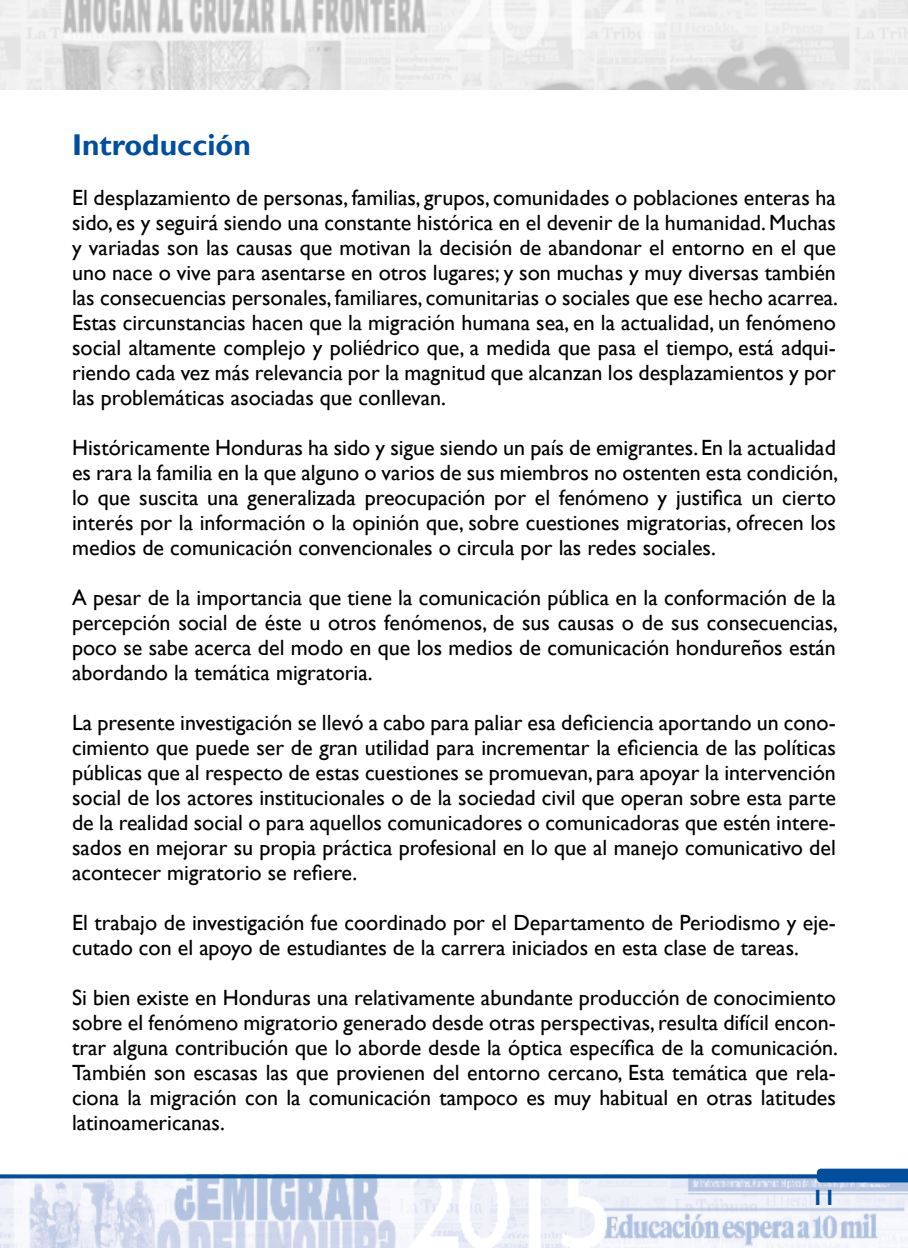
<style>
.page{position:relative;width:908px;height:1248px;background:#fff}
.page>*{position:absolute;margin:0;border:0;box-sizing:border-box;transform-origin:0 0}
.t1{font:700 30px "Gill Sans";color:#004f9f}
.t2{font:22px/25px "Gill Sans";color:#000;text-align:justify}
.t3{font:700 22px "Gill Sans";color:#004f9f}
</style>
<div class="page">
<img style="left:0;top:1178px;width:907px;height:69px">
<svg style="left:0;top:1174px;width:816px;height:4px;background:#165ea7"></svg>
<svg style="left:816px;top:1168px;width:91px;height:14px"></svg>
<img style="left:0;top:0;width:907px;height:89px">
<h1 class="t1" style="left:72px;top:126px;width:180px">Introducción</h1>
<p class="t2" style="left:72px;top:185px;width:767px">El desplazamiento de personas, familias, grupos, comunidades o poblaciones enteras ha sido, es y seguirá siendo una constante histórica en el devenir de la humanidad. Muchas y variadas son las causas que motivan la decisión de abandonar el entorno en el que uno nace o vive para asentarse en otros lugares; y son muchas y muy diversas también las consecuencias personales, familiares, comunitarias o sociales que ese hecho acarrea.<br>Estas circunstancias hacen que la migración humana sea, en la actualidad, un fenómeno social altamente complejo y poliédrico que, a medida que pasa el tiempo, está adqui&shy;riendo cada vez más relevancia por la magnitud que alcanzan los desplazamientos y por las problemáticas asociadas que conllevan.</p>
<p class="t2" style="left:72px;top:435px;width:767px">Históricamente Honduras ha sido y sigue siendo un país de emigrantes. En la actualidad es rara la familia en la que alguno o varios de sus miembros no ostenten esta condición, lo que suscita una generalizada preocupación por el fenómeno y justifica un cierto interés por la información o la opinión que, sobre cuestiones migratorias, ofrecen los medios de comunicación convencionales o circula por las redes sociales.</p>
<p class="t2" style="left:72px;top:585px;width:767px">A pesar de la importancia que tiene la comunicación pública en la conformación de la percepción social de éste u otros fenómenos, de sus causas o de sus consecuencias, poco se sabe acerca del modo en que los medios de comunicación hondureños están abordando la temática migratoria.</p>
<p class="t2" style="left:72px;top:710px;width:765px">La presente investigación se llevó a cabo para paliar esa deficiencia aportando un cono&shy;cimiento que puede ser de gran utilidad para incrementar la eficiencia de las políticas públicas que al respecto de estas cuestiones se promuevan, para apoyar la intervención social de los actores institucionales o de la sociedad civil que operan sobre esta parte de la realidad social o para aquellos comunicadores o comunicadoras que estén intere&shy;sados en mejorar su propia práctica profesional en lo que al manejo comunicativo del acontecer migratorio se refiere.</p>
<p class="t2" style="left:72px;top:910px;width:765px">El trabajo de investigación fue coordinado por el Departamento de Periodismo y eje&shy;cutado con el apoyo de estudiantes de la carrera iniciados en esta clase de tareas.</p>
<p class="t2" style="left:72px;top:985px;width:767px">Si bien existe en Honduras una relativamente abundante producción de conocimiento sobre el fenómeno migratorio generado desde otras perspectivas, resulta difícil encon&shy;trar alguna contribución que lo aborde desde la óptica específica de la comunicación.<br>También son escasas las que provienen del entorno cercano, Esta temática que rela&shy;ciona la migración con la comunicación tampoco es muy habitual en otras latitudes latinoamericanas.</p>
<p class="t3" style="left:811px;top:1184px;width:26px">11</p>
</div>
